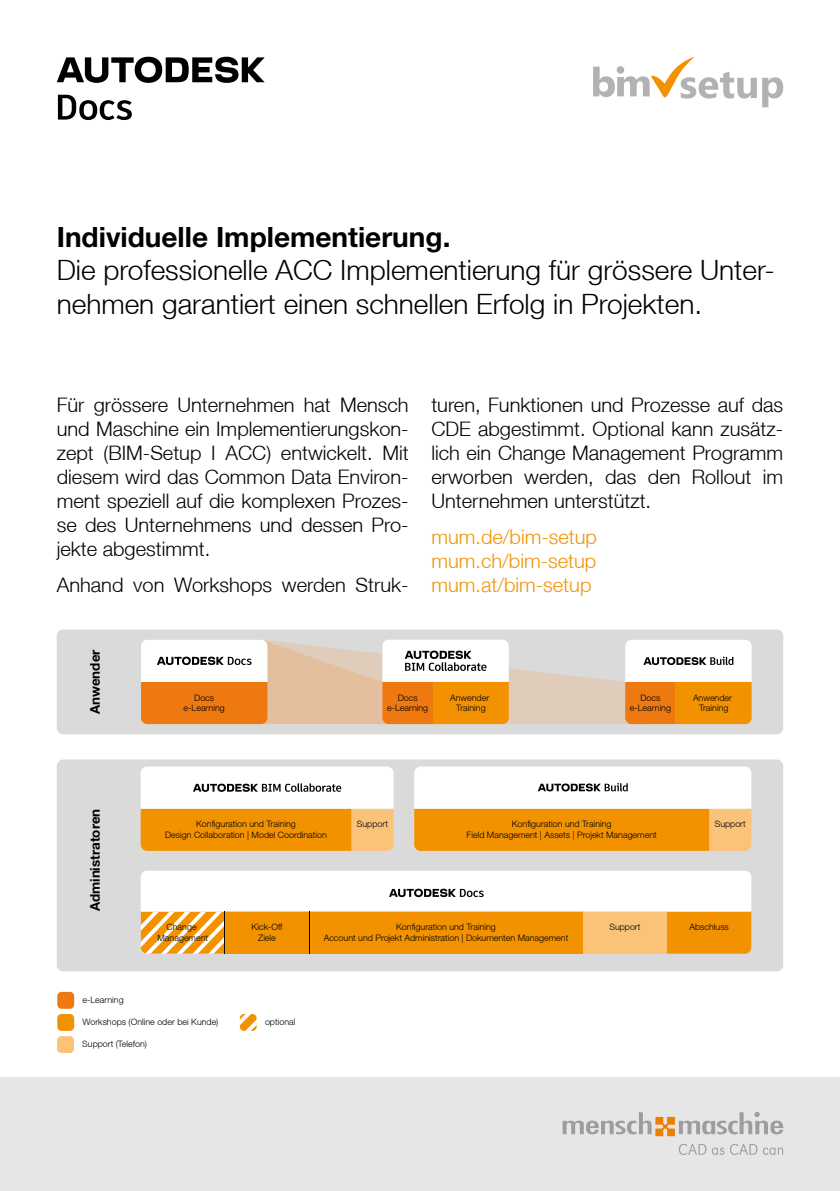
<style>
.page{position:relative;width:840px;height:1191px;background:#fff}
.page>*{position:absolute;margin:0;border:0;box-sizing:border-box;transform-origin:0 0}
.t1{font:300 28px/33.6px "Helvetica Neue LT";color:#000}
.t2{font:700 28px "Helvetica Neue LT Std";color:#000}
.t3{font:300 20px/24px "Helvetica Neue LT";color:#000;text-align:justify}
.t4{font:300 20px/24px "Helvetica Neue LT";color:#f19208;text-align:justify}
.t5{font:700 13.4px "Helvetica Neue LT Std";color:#000}
.t6{font:300 9px/10.8px "Helvetica Neue LT";color:#000;text-align:center}
</style>
<div class="page">
<div style="left:0;top:1077px;width:839px;height:114px;background:#e6e6e6"></div>
<svg style="left:562px;top:1112px;width:220px;height:24px"></svg>
<svg style="left:678px;top:1143px;width:104px;height:12px"></svg>
<svg style="left:593px;top:57px;width:189px;height:50px"></svg>
<div style="left:57px;top:759px;width:725px;height:212px;background:#dadada;border-radius:6px"></div>
<svg style="left:239px;top:1014px;width:18px;height:17px"></svg>
<div style="left:57px;top:1036px;width:17px;height:17px;background:#fbc27a;border-radius:4px"></div>
<div style="left:57px;top:1014px;width:17px;height:17px;background:#f39200;border-radius:4px"></div>
<div style="left:57px;top:992px;width:17px;height:16px;background:#ef7911;border-radius:4px"></div>
<svg style="left:141px;top:870px;width:609px;height:83px;background:#f7cc8c"></svg>
<hr style="left:309px;top:911px;width:1px;height:42px;background:#000">
<hr style="left:225px;top:911px;width:1px;height:42px;background:#000">
<svg style="left:414px;top:766px;width:336px;height:85px;background:#f5c884"></svg>
<svg style="left:141px;top:766px;width:252px;height:85px;background:#f3c684"></svg>
<div style="left:57px;top:629px;width:725px;height:105px;background:#dadada;border-radius:6px"></div>
<svg style="left:141px;top:639px;width:610px;height:85px;background:#e7be92"></svg>
<svg style="left:58px;top:95px;width:74px;height:25px"></svg>
<svg style="left:57px;top:57px;width:207px;height:26px"></svg>
<h1 class="t2" style="left:57px;top:219px;width:395px">Individuelle Implementierung.</h1>
<h1 class="t1" style="left:57px;top:253px;width:719px">Die professionelle ACC Implementierung für grössere Unter&shy;nehmen garantiert einen schnellen Erfolg in Projekten.</h1>
<p class="t3" style="left:57px;top:393px;width:353px">Für grössere Unternehmen hat Mensch und Maschine ein Implementierungskon&shy;zept (BIM-Setup I ACC) entwickelt. Mit diesem wird das Common Data Environ&shy;ment speziell auf die komplexen Prozes&shy;se des Unternehmens und dessen Pro&shy;jekte abgestimmt.</p>
<h2 class="t3" style="left:57px;top:572px;width:353px">Anhand von Workshops werden Struk-</h2>
<h2 class="t3" style="left:431px;top:393px;width:353px">turen, Funktionen und Prozesse auf das CDE abgestimmt. Optional kann zusätz&shy;lich ein Change Management Programm erworben werden, das den Rollout im Unternehmen unterstützt.</h2>
<h2 class="t4" style="left:431px;top:524px;width:167px">mum.de/bim-setup mum.ch/bim-setup mum.at/bim-setup</h2>
<h3 class="t5" style="left:87px;top:714px;width:66px;rotate:-90deg">Anwender</h3>
<p class="t6" style="left:183px;top:691px;width:43px">Docs e-Learning</p>
<p class="t6" style="left:387px;top:691px;width:43px">Docs e-Learning</p>
<p class="t6" style="left:450px;top:691px;width:40px">Anwender<br>Training</p>
<p class="t6" style="left:629px;top:691px;width:43px">Docs e-Learning</p>
<p class="t6" style="left:692px;top:691px;width:40px">Anwender<br>Training</p>
<h3 class="t5" style="left:87px;top:911px;width:104px;rotate:-90deg">Administratoren</h3>
<p class="t6" style="left:82px;top:994px;width:43px">e-Learning</p>
<p class="t6" style="left:196px;top:818px;width:101px">Konfiguration und Training</p>
<p class="t6" style="left:357px;top:818px;width:33px">Support</p>
<p class="t6" style="left:165px;top:829px;width:163px">Design Collaboration | Model Coordination</p>
<p class="t6" style="left:511px;top:818px;width:101px">Konfiguration und Training</p>
<p class="t6" style="left:714px;top:818px;width:33px">Support</p>
<p class="t6" style="left:466px;top:829px;width:191px">Field Management | Assets | Projekt Management</p>
<p class="t6" style="left:157px;top:921px;width:52px">Change<br>Management</p>
<p class="t6" style="left:251px;top:921px;width:32px">Kick-Off<br>Ziele</p>
<p class="t6" style="left:396px;top:921px;width:101px">Konfiguration und Training</p>
<p class="t6" style="left:609px;top:921px;width:33px">Support</p>
<p class="t6" style="left:689px;top:921px;width:41px">Abschluss</p>
<p class="t6" style="left:323px;top:932px;width:246px">Account und Projekt Administration | Dokumenten Management</p>
<p class="t6" style="left:82px;top:1016px;width:137px">Workshops (Online oder bei Kunde)</p>
<p class="t6" style="left:82px;top:1038px;width:66px">Support (Telefon)</p>
<p class="t6" style="left:265px;top:1016px;width:32px">optional</p>
</div>
